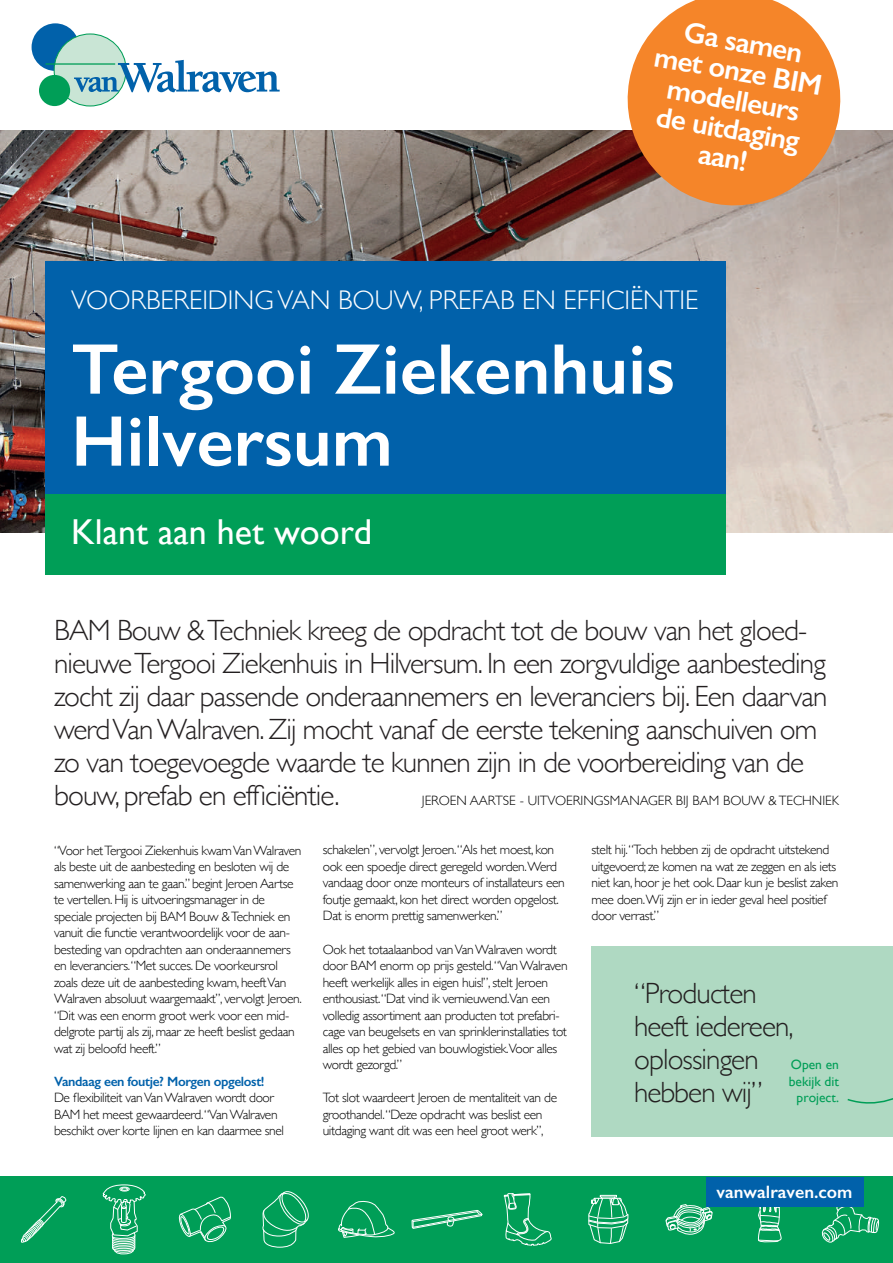
<style>
.page{position:relative;width:893px;height:1263px;background:#fff}
.page>*{position:absolute;margin:0;border:0;box-sizing:border-box;transform-origin:0 0}
.t1{font:600 72px/72px "Gill Sans";color:#fff}
.t2{font:36px "Gill Sans";color:#fff}
.t3{font:300 29.25px/33px "Gill Sans";letter-spacing:-.03em;color:#231f20}
.t4{font:600 29.25px/29.2px "Gill Sans";color:#fff;text-align:center}
.t5{font:300 27px "Gill Sans";color:#fff}
.t6{font:600 18px "Gill Sans";color:#fff}
.t7{font:300 13.5px/16.5px "Gill Sans";letter-spacing:-.03em;color:#000001}
.t8{font:300 13.5px "Gill Sans";color:#000001}
.t9{font:600 13.5px "Gill Sans";letter-spacing:-.03em;color:#0161aa}
.t10{font:13.5px/16.5px "Gill Sans";color:#009e57;text-align:center}
</style>
<div class="page">
<img style="left:0;top:130px;width:893px;height:402px">
<div style="left:32px;top:23px;width:47px;height:48px;background:#0161aa;border-radius:50%"></div>
<div style="left:39px;top:75px;width:31px;height:31px;background:#009e57;border-radius:50%"></div>
<svg style="left:54px;top:33px;width:226px;height:73px"></svg>
<hr style="left:46px;top:63px;width:69px;height:2px;background:#009e57">
<div style="left:0;top:1177px;width:893px;height:86px;background:#009e57"></div>
<svg style="left:504px;top:1193px;width:48px;height:53px"></svg>
<svg style="left:178px;top:1196px;width:53px;height:47px"></svg>
<svg style="left:758px;top:1206px;width:23px;height:37px"></svg>
<svg style="left:102px;top:1184px;width:44px;height:70px"></svg>
<svg style="left:412px;top:1210px;width:71px;height:19px"></svg>
<svg style="left:588px;top:1195px;width:41px;height:49px"></svg>
<svg style="left:262px;top:1191px;width:47px;height:57px"></svg>
<svg style="left:666px;top:1204px;width:46px;height:31px"></svg>
<svg style="left:21px;top:1196px;width:45px;height:46px"></svg>
<svg style="left:338px;top:1200px;width:57px;height:38px"></svg>
<svg style="left:821px;top:1195px;width:58px;height:48px"></svg>
<div style="left:706px;top:1177px;width:157px;height:29px;background:#0161aa"></div>
<div style="left:46px;top:312px;width:680px;height:183px;background:#0161aa"></div>
<div style="left:46px;top:261px;width:680px;height:76px;background:#0161aa"></div>
<div style="left:46px;top:494px;width:680px;height:80px;background:#009e57"></div>
<div style="left:591px;top:946px;width:302px;height:191px;background:#afd9c2"></div>
<svg style="left:847px;top:1098px;width:46px;height:6px"></svg>
<svg style="left:619px;top:0;width:230px;height:214px;background:#e99553"></svg>
<h3 class="t4" style="left:662px;top:13px;width:172px;rotate:10deg">Ga samen met onze BIM modelleurs de uitdaging aan!</h3>
<h3 class="t5" style="left:71px;top:278px;width:629px">VOORBEREIDING VAN BOUW, PREFAB EN EFFICIËNTIE</h3>
<h1 class="t1" style="left:71px;top:333px;width:605px">Tergooi Ziekenhuis<br>Hilversum</h1>
<h2 class="t2" style="left:71px;top:511px;width:303px">Klant aan het woord</h2>
<p class="t3" style="left:54px;top:613px;width:775px">BAM Bouw &amp; Techniek kreeg de opdracht tot de bouw van het gloed&shy;nieuwe Tergooi Ziekenhuis in Hilversum. In een zorgvuldige aanbesteding zocht zij daar passende onderaannemers en leveranciers bij. Een daarvan werd Van Walraven. Zij mocht vanaf de eerste tekening aanschuiven om zo van toegevoegde waarde te kunnen zijn in de voorbereiding van de bouw, prefab en efficiëntie.</p>
<p class="t8" style="left:422px;top:790px;width:419px">JEROEN AARTSE - UITVOERINGSMANAGER BIJ BAM BOUW &amp; TECHNIEK</p>
<p class="t7" style="left:54px;top:841px;width:249px">“Voor het Tergooi Ziekenhuis kwam Van Walraven als beste uit de aanbesteding en besloten wij de samenwerking aan te gaan.’’ begint Jeroen Aartse te vertellen. Hij is uitvoeringsmanager in de speciale projecten bij BAM Bouw &amp; Techniek en vanuit die functie verantwoordelijk voor de aan&shy;besteding van opdrachten aan onderaannemers en leveranciers.“Met succes. De voorkeursrol zoals deze uit de aanbesteding kwam, heeft Van Walraven absoluut waargemaakt’’, vervolgt Jeroen. “Dit was een enorm groot werk voor een mid&shy;delgrote partij als zij, maar ze heeft beslist gedaan wat zij beloofd heeft.”</p>
<p class="t9" style="left:54px;top:1073px;width:212px">Vandaag een foutje? Morgen opgelost!</p>
<p class="t7" style="left:54px;top:1089px;width:232px">De flexibiliteit van Van Walraven wordt door<br>BAM het meest gewaardeerd.“Van Walraven beschikt over korte lijnen en kan daarmee snel</p>
<p class="t7" style="left:323px;top:841px;width:244px">schakelen”, vervolgt Jeroen.“Als het moest, kon ook een spoedje direct geregeld worden.Werd vandaag door onze monteurs of installateurs een foutje gemaakt, kon het direct worden opgelost.<br>Dat is enorm prettig samenwerken.”</p>
<p class="t7" style="left:323px;top:940px;width:246px">Ook het totaalaanbod van Van Walraven wordt door BAM enorm op prijs gesteld.“Van Walraven heeft werkelijk alles in eigen huis!”, stelt Jeroen enthousiast.“Dat vind ik vernieuwend.Van een volledig assortiment aan producten tot prefabri&shy;cage van beugelsets en van sprinklerinstallaties tot alles op het gebied van bouwlogistiek.Voor alles wordt gezorgd.”</p>
<p class="t7" style="left:323px;top:1089px;width:236px">Tot slot waardeert Jeroen de mentaliteit van de groothandel.“Deze opdracht was beslist een uitdaging want dit was een heel groot werk’’,</p>
<p class="t7" style="left:591px;top:841px;width:248px">stelt hij.“Toch hebben zij de opdracht uitstekend uitgevoerd; ze komen na wat ze zeggen en als iets niet kan, hoor je het ook. Daar kun je beslist zaken mee doen.Wij zijn er in ieder geval heel positief door verrast.”</p>
<h3 class="t3" style="left:634px;top:976px;width:161px">“Producten heeft iedereen, oplossingen hebben wij”</h3>
<p class="t10" style="left:789px;top:1056px;width:52px">Open en bekijk dit project.</p>
<h3 class="t6" style="left:717px;top:1181px;width:137px">vanwalraven.com</h3>
</div>
